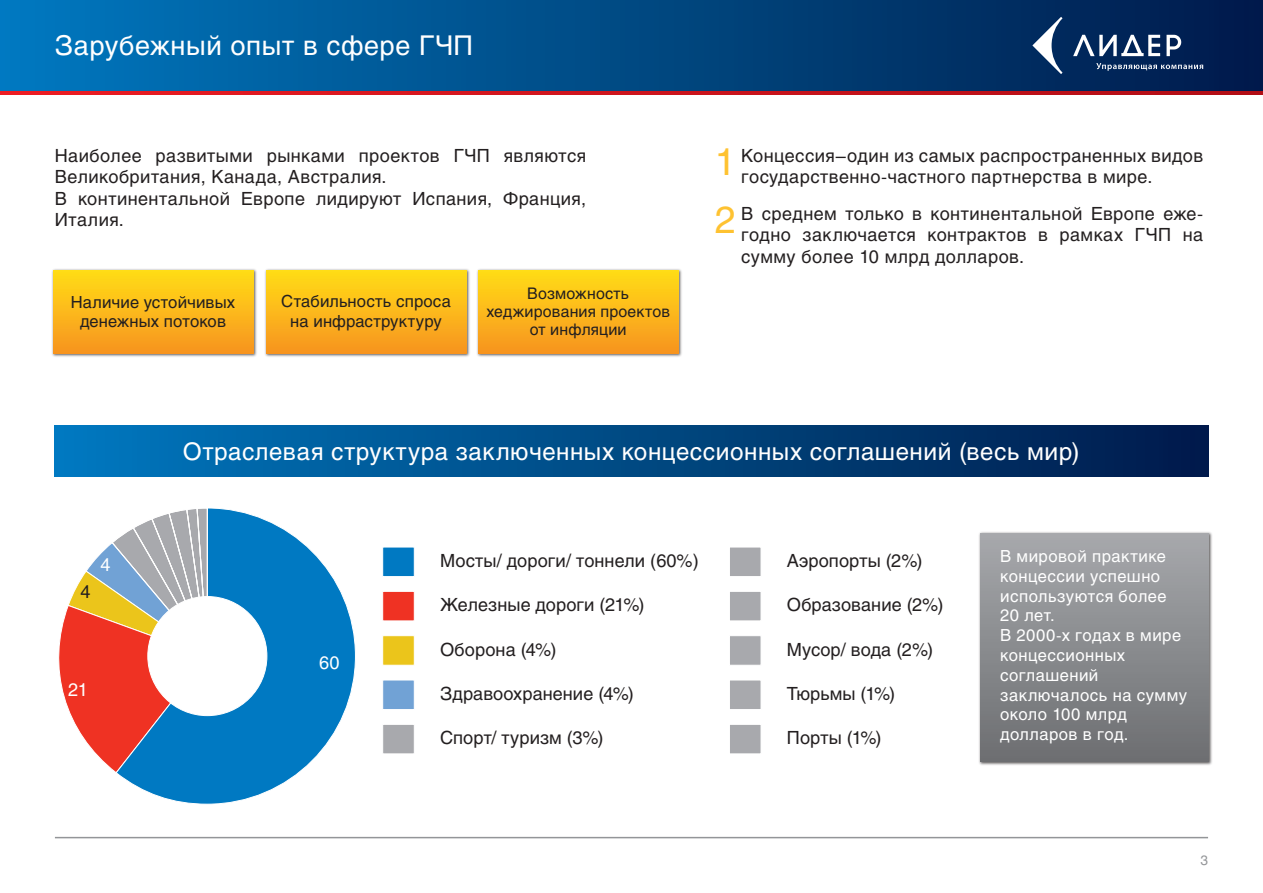
<style>
.page{position:relative;width:1263px;height:893px;background:#fff}
.page>*{position:absolute;margin:0;border:0;box-sizing:border-box;transform-origin:0 0}
.t1{font:37.5px/58.5px "Helios C";color:#fec231}
.t2{font:27px "Helios C";letter-spacing:.02em;color:#fff}
.t3{font:24px "Helios C";letter-spacing:.025em;color:#fff}
.t4{font:18px/21.6px "Helios C";letter-spacing:.025em;color:#231f20}
.t5{font:18px "Helios C";letter-spacing:.005em;color:#231f20}
.t6{font:18px "Helios C";color:#fff}
.t7{font:16.5px/19.8px "Helios C";letter-spacing:.03em;color:#fff}
.t8{font:16.5px/19.8px "Helios C";letter-spacing:.01em;color:#231f20;text-align:center}
.t9{font:15.75px/18px "Helios C";letter-spacing:.01em;color:#231f20;text-align:center}
.t10{font:13.5px "Helios C";color:#939598}
</style>
<div class="page">
<div style="left:729px;top:547px;width:32px;height:30px;background:#a8a9ad;border:1px solid #fff"></div>
<div style="left:729px;top:591px;width:32px;height:30px;background:#a8a9ad;border:1px solid #fff"></div>
<div style="left:729px;top:635px;width:32px;height:31px;background:#a8a9ad;border:1px solid #fff"></div>
<div style="left:729px;top:680px;width:32px;height:30px;background:#a8a9ad;border:1px solid #fff"></div>
<div style="left:729px;top:724px;width:32px;height:30px;background:#a8a9ad;border:1px solid #fff"></div>
<img style="left:52px;top:269px;width:205px;height:88px">
<div style="left:53px;top:270px;width:200px;height:84px;background:linear-gradient(to bottom,#ffdd16,#f7941f)"></div>
<img style="left:265px;top:269px;width:205px;height:88px">
<div style="left:266px;top:270px;width:200px;height:84px;background:linear-gradient(to bottom,#ffdd16,#f7941f)"></div>
<img style="left:477px;top:269px;width:205px;height:88px">
<div style="left:478px;top:270px;width:200px;height:84px;background:linear-gradient(to bottom,#ffdd16,#f7941f)"></div>
<div style="left:0;top:0;width:1263px;height:91px;background:linear-gradient(to right,#0078be,#001a4a)"></div>
<img style="left:979px;top:532px;width:233px;height:233px">
<div style="left:980px;top:533px;width:228px;height:228px;background:linear-gradient(to bottom,#a7a8ac,#6d6f71)"></div>
<div style="left:55px;top:425px;width:1153px;height:51px;background:linear-gradient(to right,#0078be,#001a4a)"></div>
<svg style="left:0;top:91px;width:1263px;height:4px;background:#ce141c"></svg>
<hr style="left:55px;top:837px;width:1153px;height:1px;background:#939598">
<svg style="left:1032px;top:17px;width:171px;height:57px;background:#284772"></svg>
<div style="left:382px;top:547px;width:33px;height:30px;background:#0079c2;border:1px solid #fff"></div>
<div style="left:382px;top:591px;width:33px;height:30px;background:#ef3223;border:1px solid #fff"></div>
<div style="left:382px;top:635px;width:33px;height:31px;background:#ebc51b;border:1px solid #fff"></div>
<div style="left:382px;top:680px;width:33px;height:30px;background:#71a2d5;border:1px solid #fff"></div>
<div style="left:382px;top:724px;width:33px;height:30px;background:#a8a9ad;border:1px solid #fff"></div>
<svg style="left:118px;top:508px;width:238px;height:297px"></svg>
<div style="left:148px;top:597px;width:119px;height:119px;background:#fff;border-radius:50%"></div>
<svg style="left:58px;top:508px;width:151px;height:266px"></svg>
<h2 class="t2" style="left:55px;top:29px;width:420px">Зарубежный опыт в сфере ГЧП</h2>
<p class="t4" style="left:55px;top:144px;width:533px">Наиболее развитыми рынками проектов ГЧП являются Великобритания, Канада, Австралия.<br>В континентальной Европе лидируют Испания, Франция, Италия.</p>
<p class="t8" style="left:71px;top:292px;width:166px">Наличие устойчивых денежных потоков</p>
<p class="t8" style="left:281px;top:291px;width:171px">Стабильность спроса на инфраструктуру</p>
<p class="t9" style="left:486px;top:284px;width:185px">Возможность хеджирования проектов от инфляции</p>
<h1 class="t1" style="left:715px;top:132px;width:23px">1<br>2</h1>
<p class="t4" style="left:741px;top:144px;width:463px">Концессия–один из самых распространенных видов государственно-частного партнерства в мире.</p>
<p class="t4" style="left:741px;top:202px;width:463px;text-align:justify">В среднем только в континентальной Европе еже&shy;годно заключается контрактов в рамках ГЧП на сумму более 10 млрд долларов.</p>
<p class="t4" style="left:80px;top:580px;width:12px">4</p>
<p class="t6" style="left:100px;top:554px;width:12px">4</p>
<p class="t6" style="left:68px;top:679px;width:21px">21</p>
<h3 class="t3" style="left:183px;top:437px;width:898px">Отраслевая структура заключенных концессионных соглашений (весь мир)</h3>
<p class="t6" style="left:319px;top:652px;width:22px">60</p>
<p class="t5" style="left:440px;top:550px;width:260px">Мосты/ дороги/ тоннели (60%)</p>
<p class="t5" style="left:440px;top:594px;width:206px">Железные дороги (21%)</p>
<p class="t5" style="left:440px;top:639px;width:118px">Оборона (4%)</p>
<p class="t5" style="left:440px;top:683px;width:195px">Здравоохранение (4%)</p>
<p class="t5" style="left:440px;top:727px;width:165px">Спорт/ туризм (3%)</p>
<p class="t5" style="left:787px;top:550px;width:137px">Аэропорты (2%)</p>
<p class="t5" style="left:787px;top:594px;width:158px">Образование (2%)</p>
<p class="t5" style="left:787px;top:639px;width:148px">Мусор/ вода (2%)</p>
<p class="t4" style="left:787px;top:683px;width:110px">Тюрьмы (1%)</p>
<p class="t4" style="left:787px;top:727px;width:96px">Порты (1%)</p>
<p class="t7" style="left:1000px;top:546px;width:188px">В мировой практике концессии успешно используются более<br>20 лет.<br>В 2000-х годах в мире концессионных соглашений заключалось на сумму около 100 млрд долларов в год.</p>
<p class="t10" style="left:1200px;top:852px;width:9px">3</p>
</div>
